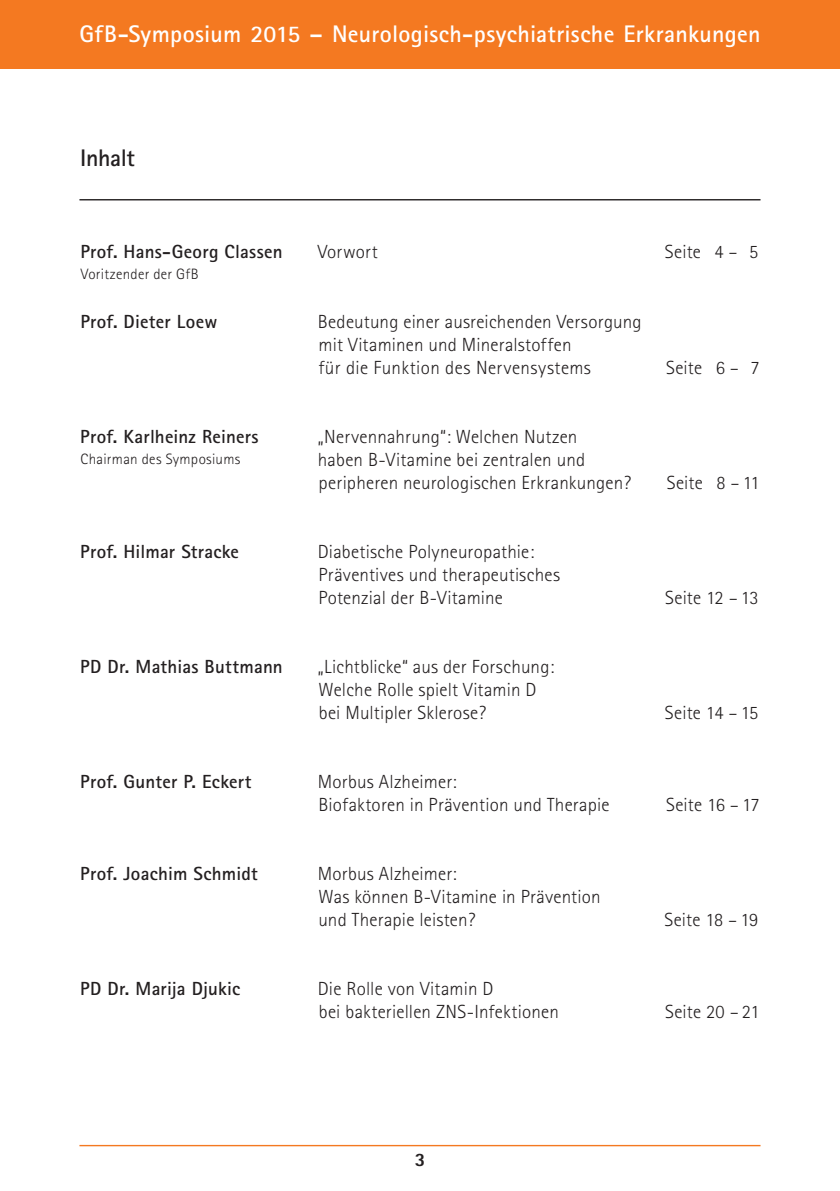
<style>
.page{position:relative;width:840px;height:1191px;background:#fff}
.page>*{position:absolute;margin:0;border:0;box-sizing:border-box;transform-origin:0 0}
.t1{font:700 24px "Rotis Sans Serif";letter-spacing:.01em;color:#fff}
.t2{font:700 24px "Rotis Sans Serif";letter-spacing:-.02em;color:#231f20}
.t3{font:300 19px/23px "Rotis Sans Serif";letter-spacing:.01em;color:#231f20}
.t4{font:700 19px "Rotis Sans Serif";letter-spacing:.015em;color:#231f20}
.t5{font:800 19px "Rotis Sans Serif";color:#231f20}
.t6{font:300 15px "Rotis Sans Serif";letter-spacing:.02em;color:#231f20}
</style>
<div class="page">
<div style="left:0;top:0;width:839px;height:68px;background:#f47921"></div>
<hr style="left:79px;top:199px;width:681px;height:1px;background:#231f20">
<hr style="left:79px;top:1144px;width:681px;height:2px;background:#f47921">
<p class="t1" style="left:79px;top:18px;width:682px">GfB-Symposium 2015 – Neurologisch-psychiatrische Erkrankungen</p>
<p class="t2" style="left:80px;top:143px;width:56px">Inhalt</p>
<p class="t4" style="left:80px;top:240px;width:204px">Prof. Hans-Georg Classen</p>
<p class="t3" style="left:317px;top:240px;width:62px">Vorwort</p>
<p class="t3" style="left:664px;top:240px;width:95px">Seite 4 – 5</p>
<p class="t6" style="left:81px;top:266px;width:119px">Voritzender der GfB</p>
<p class="t4" style="left:80px;top:309px;width:138px">Prof. Dieter Loew</p>
<p class="t3" style="left:317px;top:309px;width:325px">Bedeutung einer ausreichenden Versorgung mit Vitaminen und Mineralstoffen<br>für die Funktion des Nervensystems</p>
<p class="t3" style="left:665px;top:356px;width:95px">Seite 6 – 7</p>
<p class="t4" style="left:80px;top:424px;width:180px">Prof. Karlheinz Reiners</p>
<p class="t3" style="left:317px;top:425px;width:261px">„Nervennahrung“: Welchen Nutzen</p>
<p class="t6" style="left:80px;top:450px;width:161px">Chairman des Symposiums</p>
<p class="t3" style="left:317px;top:447px;width:314px">haben B-Vitamine bei zentralen und peripheren neurologischen Erkrankungen?</p>
<p class="t4" style="left:80px;top:539px;width:160px">Prof. Hilmar Stracke</p>
<p class="t3" style="left:317px;top:540px;width:244px">Diabetische Polyneuropathie:<br>Präventives und therapeutisches<br>Potenzial der B-Vitamine</p>
<p class="t4" style="left:80px;top:654px;width:204px">PD Dr. Mathias Buttmann</p>
<p class="t3" style="left:317px;top:655px;width:238px">„Lichtblicke“ aus der Forschung:<br>Welche Rolle spielt Vitamin D bei Multipler Sklerose?</p>
<p class="t4" style="left:80px;top:769px;width:172px">Prof. Gunter P. Eckert</p>
<p class="t3" style="left:317px;top:770px;width:293px">Morbus Alzheimer:<br>Biofaktoren in Prävention und Therapie</p>
<p class="t4" style="left:80px;top:861px;width:179px">Prof. Joachim Schmidt</p>
<p class="t3" style="left:317px;top:862px;width:284px">Morbus Alzheimer:<br>Was können B-Vitamine in Prävention und Therapie leisten?</p>
<p class="t4" style="left:80px;top:976px;width:161px">PD Dr. Marija Djukic</p>
<p class="t3" style="left:317px;top:977px;width:242px">Die Rolle von Vitamin D<br>bei bakteriellen ZNS-Infektionen</p>
<p class="t3" style="left:666px;top:470px;width:94px">Seite 8 – 11</p>
<p class="t3" style="left:664px;top:586px;width:95px">Seite 12 – 13</p>
<p class="t3" style="left:664px;top:701px;width:95px">Seite 14 – 15</p>
<p class="t3" style="left:665px;top:793px;width:95px">Seite 16 – 17</p>
<p class="t3" style="left:664px;top:908px;width:95px">Seite 18 – 19</p>
<p class="t3" style="left:664px;top:1000px;width:96px">Seite 20 – 21</p>
<p class="t5" style="left:414px;top:1147px;width:12px">3</p>
</div>
